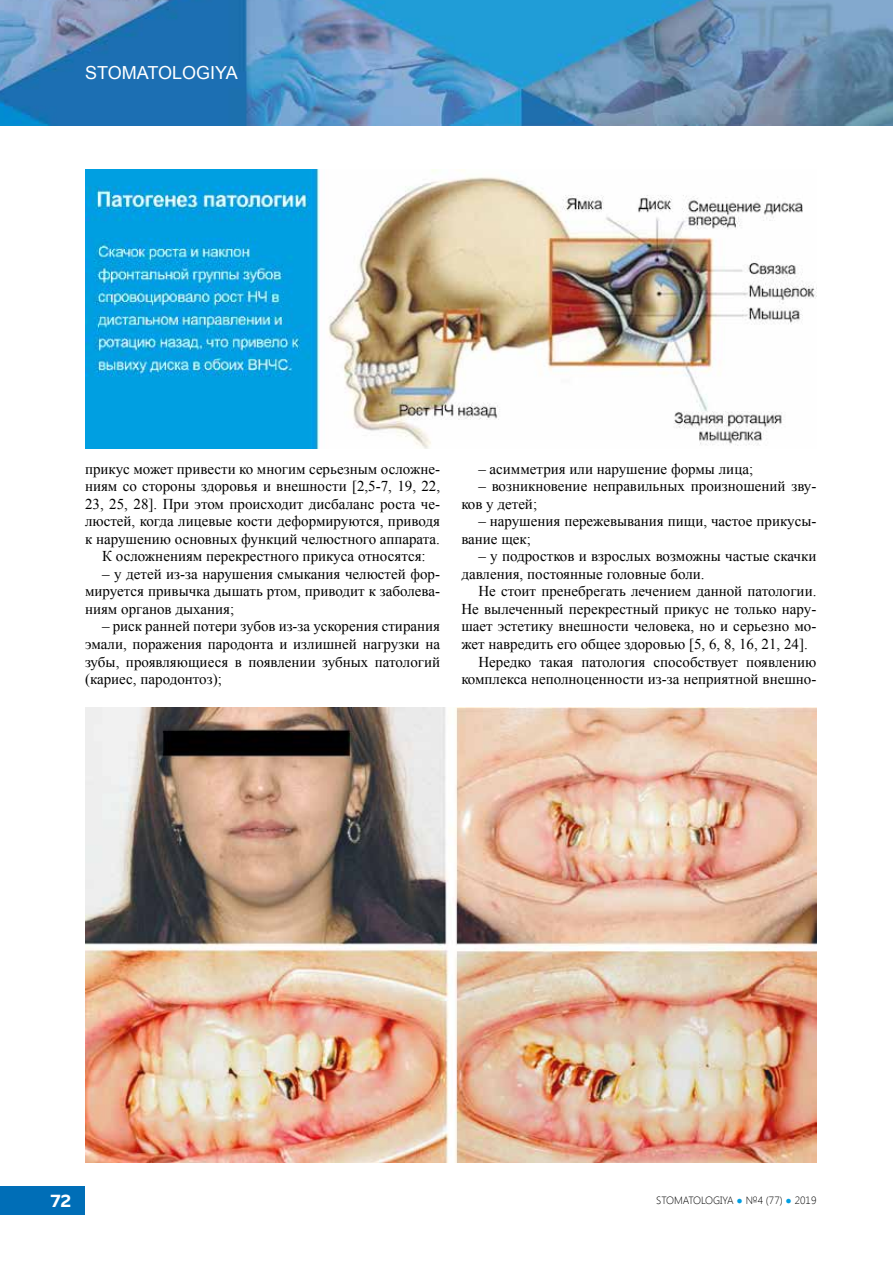
<style>
.page{position:relative;width:893px;height:1263px;background:#fff}
.page>*{position:absolute;margin:0;border:0;box-sizing:border-box;transform-origin:0 0}
.t1{font:18px "Arial";color:#fff}
.t2{font:700 18px "Muller";color:#fff}
.t3{font:15px/17.5px "Times New Roman";color:#000}
.t4{font:300 10.5px "Segoe UI";color:#000}
.s1{color:#009fe3}
</style>
<div class="page">
<img style="left:0;top:0;width:893px;height:125px">
<div style="left:0;top:1186px;width:84px;height:29px;background:#006eb7"></div>
<img style="left:85px;top:169px;width:731px;height:279px">
<img style="left:85px;top:707px;width:731px;height:455px">
<p class="t1" style="left:85px;top:61px;width:154px">STOMATOLOGIYA</p>
<p class="t3" style="left:85px;top:459px;width:357px;text-align:center">прикус может привести ко многим серьезным осложне&shy;ниям со стороны здоровья и внешности [2,5-7, 19, 22, 23, 25, 28]. При этом происходит дисбаланс роста че&shy;люстей, когда лицевые кости деформируются, приводя к нарушению основных функций челюстного аппарата.<br>К осложнениям перекрестного прикуса относятся:</p>
<p class="t3" style="left:85px;top:565px;width:357px;text-align:justify;text-indent:17px">– у детей из-за нарушения смыкания челюстей фор&shy;мируется привычка дышать ртом, приводит к заболева&shy;ниям органов дыхания;</p>
<p class="t3" style="left:85px;top:617px;width:357px;text-align:justify;text-indent:17px">– риск ранней потери зубов из-за ускорения стирания эмали, поражения пародонта и излишней нагрузки на зубы, проявляющиеся в появлении зубных патологий (кариес, пародонтоз);</p>
<p class="t3" style="left:478px;top:459px;width:276px">– асимметрия или нарушение формы лица;</p>
<p class="t3" style="left:461px;top:477px;width:357px;text-indent:17px">– возникновение неправильных произношений зву&shy;ков у детей;</p>
<p class="t3" style="left:461px;top:512px;width:357px;text-indent:17px">– нарушения пережевывания пищи, частое прикусы&shy;вание щек;</p>
<p class="t3" style="left:461px;top:547px;width:357px;text-indent:17px">– у подростков и взрослых возможны частые скачки давления, постоянные головные боли.</p>
<p class="t3" style="left:478px;top:582px;width:340px">Не стоит пренебрегать лечением данной патологии.</p>
<p class="t3" style="left:461px;top:600px;width:357px">Не вылеченный перекрестный прикус не только нару-</p>
<p class="t3" style="left:461px;top:617px;width:357px">шает эстетику внешности человека, но и серьезно мо-</p>
<p class="t3" style="left:461px;top:635px;width:348px">жет навредить его общее здоровью [5, 6, 8, 16, 21, 24].</p>
<p class="t3" style="left:478px;top:652px;width:340px">Нередко такая патология способствует появлению</p>
<p class="t3" style="left:461px;top:670px;width:357px">комплекса неполноценности из-за неприятной внешно-</p>
<p class="t2" style="left:50px;top:1189px;width:22px">72</p>
<p class="t4" style="left:656px;top:1193px;width:162px">STOMATOLOGIYA <span class="s1">●</span> №4 (77) <span class="s1">●</span> 2019</p>
</div>
